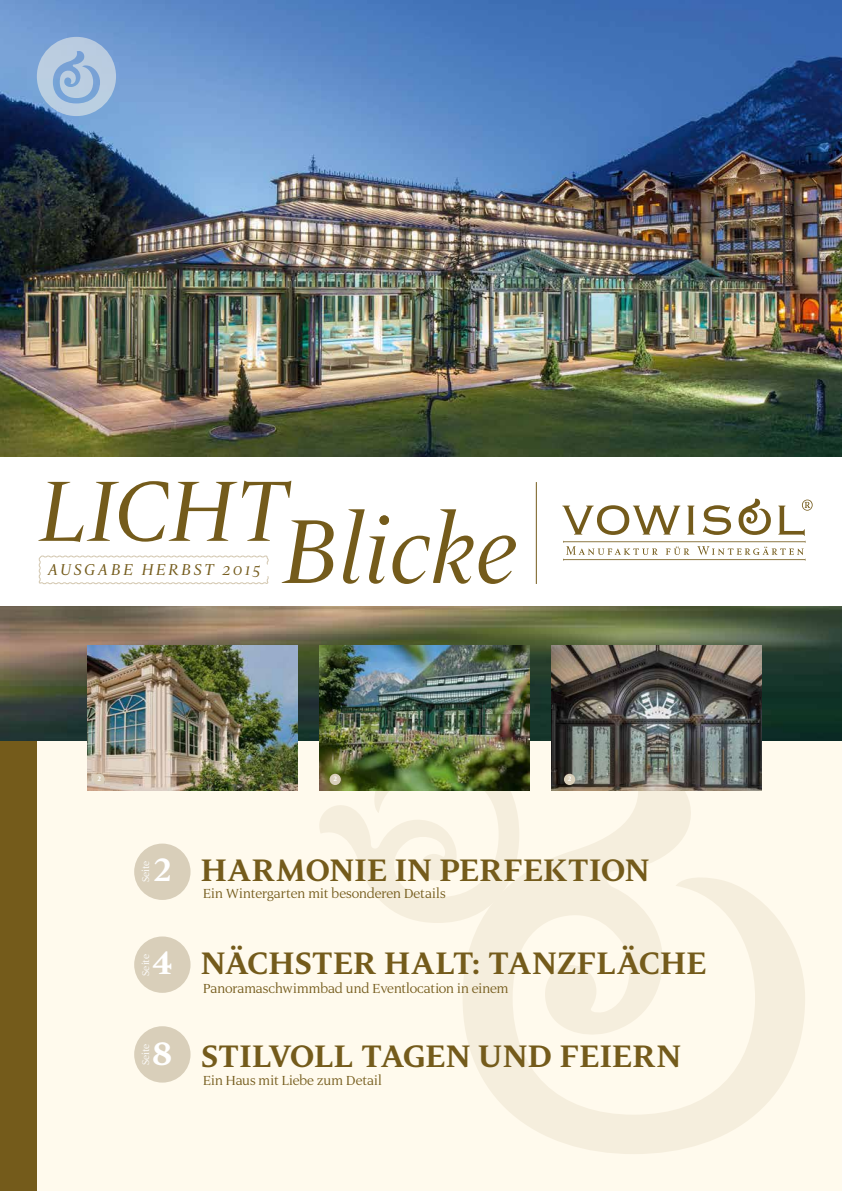
<style>
.page{position:relative;width:842px;height:1191px;background:#fff}
.page>*{position:absolute;margin:0;border:0;box-sizing:border-box;transform-origin:0 0}
.t1{font:italic 104.3px "Luxury Text";letter-spacing:.01em;color:#745b1b}
.t2{font:700 39.8px "Luxury Text";color:#fff}
.t3{font:700 38px "Luxury Text";letter-spacing:.015em;color:#745b1b}
.t4{font:italic 19.2px "Luxury Text";letter-spacing:.14em;color:#745b1b}
.t5{font:16px "Luxury Text";letter-spacing:-.005em;color:#745b1b}
.t6{font:12px "Luxury Text";letter-spacing:-.015em;color:#fff}
.t7{font:700 7.9px "Luxury Text";color:#fff}
.s1{font-size:39.8px;color:#fff}
</style>
<div class="page">
<img style="left:0;top:0;width:842px;height:456px">
<div style="left:0;top:740px;width:842px;height:451px;background:#fffaed"></div>
<div style="left:0;top:740px;width:37px;height:451px;background:#745b1b"></div>
<svg style="left:562px;top:498px;width:251px;height:63px"></svg>
<img style="left:0;top:607px;width:842px;height:133px">
<hr style="left:536px;top:482px;width:1px;height:102px;background:#745b1b">
<svg style="left:37px;top:37px;width:79px;height:79px;background:#9fbada"></svg>
<svg style="left:463px;top:762px;width:342px;height:392px"></svg>
<svg style="left:319px;top:746px;width:200px;height:177px"></svg>
<svg style="left:282px;top:509px;width:234px;height:75px"></svg>
<div style="left:379px;top:515px;width:10px;height:10px;background:#745b1b;border-radius:50%"></div>
<svg style="left:38px;top:555px;width:231px;height:29px"></svg>
<div style="left:134px;top:936px;width:57px;height:56px;background:#d9cfba;border-radius:50%"></div>
<div style="left:134px;top:843px;width:57px;height:57px;background:#d9cfba;border-radius:50%"></div>
<div style="left:134px;top:1026px;width:57px;height:56px;background:#d9cfba;border-radius:50%"></div>
<img style="left:88px;top:645px;width:210px;height:146px">
<img style="left:320px;top:645px;width:210px;height:146px">
<img style="left:552px;top:645px;width:210px;height:146px">
<div style="left:94px;top:773px;width:11px;height:12px;background:#d9cfba;border-radius:50%"></div>
<div style="left:330px;top:773px;width:11px;height:12px;background:#d9cfba;border-radius:50%"></div>
<div style="left:564px;top:773px;width:11px;height:12px;background:#d9cfba;border-radius:50%"></div>
<h1 class="t1" style="left:40px;top:449px;width:250px">LICHT</h1>
<p class="t4" style="left:48px;top:558px;width:214px">AUSGABE HERBST 2015</p>
<p class="t7" style="left:97px;top:774px;width:5px">2</p>
<p class="t7" style="left:333px;top:774px;width:5px">2</p>
<p class="t7" style="left:568px;top:774px;width:5px">2</p>
<p class="t6" style="left:139px;top:882px;width:23px;rotate:-90deg">Seite</p>
<h2 class="t2" style="left:154px;top:846px;width:19px">2</h2>
<h3 class="t3" style="left:201px;top:848px;width:450px">HARMONIE IN PERFEKTION</h3>
<p class="t5" style="left:203px;top:884px;width:244px">Ein Wintergarten mit besonderen Details</p>
<h3 class="t3" style="left:152px;top:941px;width:556px"><span class="s1">4</span> NÄCHSTER HALT: TANZFLÄCHE</h3>
<p class="t5" style="left:203px;top:979px;width:307px">Panoramaschwimmbad und Eventlocation in einem</p>
<p class="t6" style="left:139px;top:975px;width:23px;rotate:-90deg">Seite</p>
<p class="t6" style="left:139px;top:1065px;width:23px;rotate:-90deg">Seite</p>
<h2 class="t2" style="left:153px;top:1030px;width:21px">8</h2>
<h3 class="t3" style="left:201px;top:1033px;width:481px">STILVOLL TAGEN UND FEIERN</h3>
<p class="t5" style="left:203px;top:1071px;width:180px">Ein Haus mit Liebe zum Detail</p>
</div>
